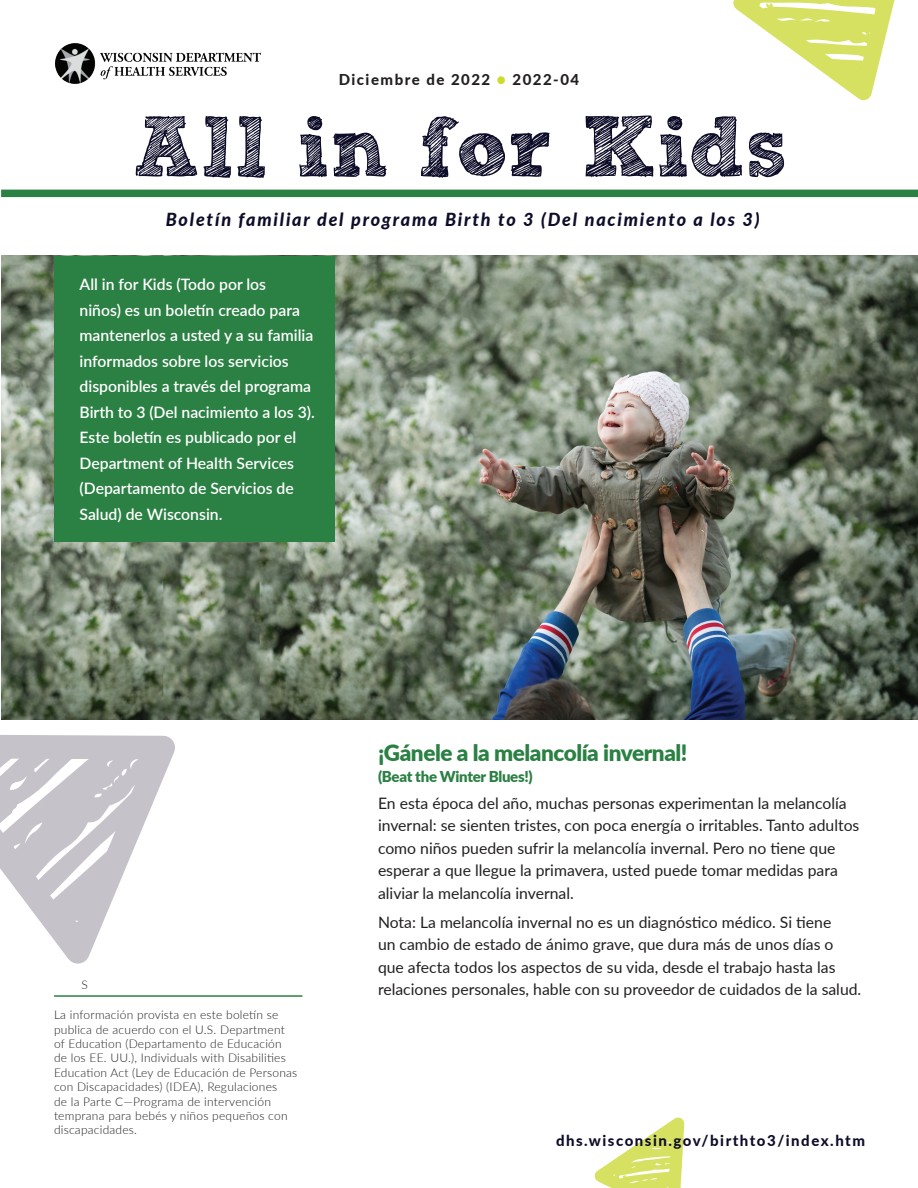
<style>
.page{position:relative;width:918px;height:1188px;background:#fff}
.page>*{position:absolute;margin:0;border:0;box-sizing:border-box;transform-origin:0 0}
.t1{font:85.5px "Sketch Rockwell";color:#0e0d29}
.Headline{font:900 22.5px "Lato";letter-spacing:-.02em;color:#2b8043}
.t2{font:italic 800 18px "Lato";letter-spacing:.1em;color:#0e0d29}
.Body_Text_for_Update{font:15.75px/22.5px "Lato";color:#231f20}
.t3{font:600 15.75px/25.5px "Lato";color:#fff}
.t4{font:800 15px "Lato";letter-spacing:.1em;color:#0e0d29}
.t5{font:800 15px "Lato";letter-spacing:.1em;color:#231f20}
.Headline-2{font:900 15px "Lato";letter-spacing:-.02em;color:#2b8043}
.Citation_language{font:300 12px/14.4px "Lato";letter-spacing:.02em;color:#231f20}
.s1{color:#cddc28}
</style>
<div class="page">
<div style="left:1px;top:190px;width:917px;height:7px;background:#2b8043"></div>
<img style="left:55px;top:43px;width:205px;height:40px">
<img style="left:1px;top:256px;width:917px;height:463px">
<svg style="left:0;top:735px;width:175px;height:229px"></svg>
<svg style="left:595px;top:1117px;width:90px;height:71px"></svg>
<svg style="left:733px;top:0;width:162px;height:100px"></svg>
<div style="left:54px;top:256px;width:281px;height:285px;background:#2b8043"></div>
<hr style="left:54px;top:995px;width:248px;height:2px;background:#2b8043">
<p class="t5" style="left:339px;top:68px;width:242px">Diciembre de 2022 <span class="s1">●</span> 2022-04</p>
<h1 class="t1" style="left:133px;top:100px;width:656px">All in for Kids</h1>
<p class="t2" style="left:166px;top:206px;width:595px">Boletín familiar del programa Birth to 3 (Del nacimiento a los 3)</p>
<p class="t3" style="left:80px;top:271px;width:237px">All in for Kids (Todo por los<br>niños) es un boletín creado para mantenerlos a usted y a su familia informados sobre los servicios disponibles a través del programa<br>Birth to 3 (Del nacimiento a los 3).<br>Este boletín es publicado por el<br>Department of Health Services (Departamento de Servicios de<br>Salud) de Wisconsin.</p>
<p class="Citation_language" style="left:82px;top:977px;width:8px">S</p>
<p class="Citation_language" style="left:54px;top:1007px;width:245px">La información provista en este boletín se publica de acuerdo con el U.S. Department of Education (Departamento de Educación de los EE. UU.), Individuals with Disabilities Education Act (Ley de Educación de Personas con Discapacidades) (IDEA), Regulaciones<br>de la Parte C—Programa de intervención temprana para bebés y niños pequeños con discapacidades.</p>
<p class="Headline" style="left:378px;top:735px;width:311px">¡Gánele a la melancolía invernal!</p>
<p class="Headline-2" style="left:378px;top:765px;width:156px">(Beat the Winter Blues!)</p>
<p class="Body_Text_for_Update" style="left:378px;top:791px;width:483px">En esta época del año, muchas personas experimentan la melancolía invernal: se sienten tristes, con poca energía o irritables. Tanto adultos como niños pueden sufrir la melancolía invernal. Pero no tiene que esperar a que llegue la primavera, usted puede tomar medidas para aliviar la melancolía invernal.</p>
<p class="Body_Text_for_Update" style="left:378px;top:910px;width:485px">Nota: La melancolía invernal no es un diagnóstico médico. Si tiene<br>un cambio de estado de ánimo grave, que dura más de unos días o que afecta todos los aspectos de su vida, desde el trabajo hasta las relaciones personales, hable con su proveedor de cuidados de la salud.</p>
<p class="t4" style="left:556px;top:1129px;width:311px">dhs.wisconsin.gov/birthto3/index.htm</p>
</div>
